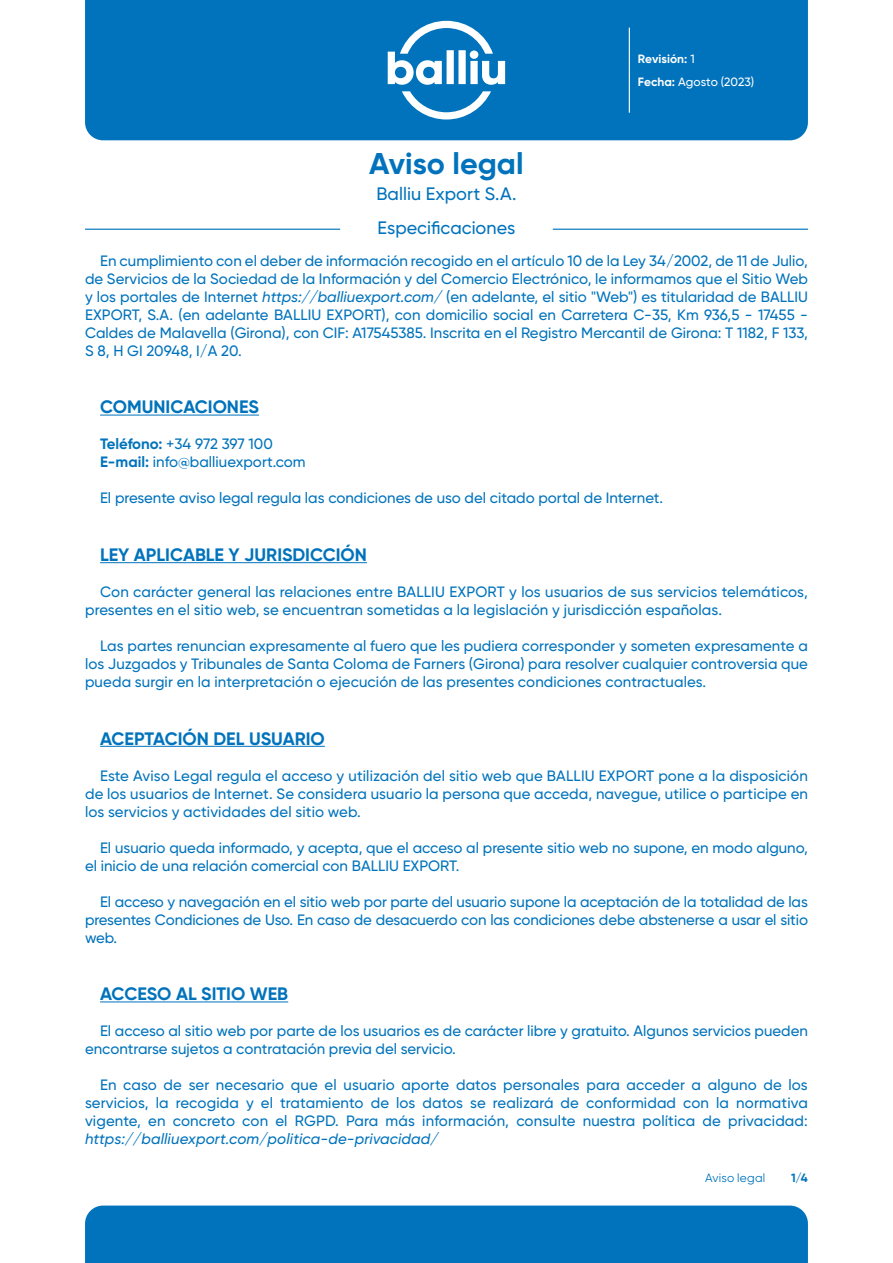
<style>
.page{position:relative;width:893px;height:1263px;background:#fff}
.page>*{position:absolute;margin:0;border:0;box-sizing:border-box;transform-origin:0 0}
.t1{font:700 30px "Gilroy";color:#0073bc}
.t2{font:700 18px "Gilroy";color:#0073bc}
.t3{font:500 18px/33.8px "Gilroy";color:#0073bc}
.t4{font:500 15px/18px "Gilroy";color:#0073bc;text-align:justify}
.t5{font:italic 500 15px "Gilroy";letter-spacing:.01em;color:#0073bc}
.t6{font:700 12px/22.5px "Gilroy";color:#fff}
.t7{font:12px "Gilroy";letter-spacing:.015em;color:#0073bc}
.t8{font:700 12px "Gilroy";color:#0073bc}
.s1{font-weight:500}
.s2{font-style:italic}
.s3{font-weight:700}
</style>
<div class="page">
<div style="left:85px;top:0;width:723px;height:140px;background:#0073bc"></div>
<svg style="left:388px;top:21px;width:117px;height:98px"></svg>
<div style="left:85px;top:1205px;width:723px;height:58px;background:#0073bc"></div>
<hr style="left:553px;top:229px;width:255px;height:1px;background:#0073bc">
<hr style="left:85px;top:229px;width:255px;height:1px;background:#0073bc">
<hr style="left:100px;top:415px;width:159px;height:1px;background:#0073bc">
<hr style="left:100px;top:562px;width:267px;height:1px;background:#0073bc">
<hr style="left:100px;top:746px;width:225px;height:1px;background:#0073bc">
<hr style="left:100px;top:1001px;width:188px;height:1px;background:#0073bc">
<hr style="left:629px;top:28px;width:1px;height:85px;background:#fff">
<h1 class="t1" style="left:369px;top:147px;width:156px">Aviso legal</h1>
<p class="t3" style="left:376px;top:178px;width:142px">Balliu Export S.A.<br>Especificaciones</p>
<p class="t6" style="left:638px;top:48px;width:118px">Revisión: <span class="s1">1<br></span>Fecha: <span class="s1">Agosto (2023)</span></p>
<p class="t4" style="left:85px;top:252px;width:724px;text-indent:15px">En cumplimiento con el deber de información recogido en el artículo 10 de la Ley 34/2002, de 11 de Julio, de Servicios de la Sociedad de la Información y del Comercio Electrónico, le informamos que el Sitio Web y los portales de Internet <span class="s2">https://balliuexport.com/</span> (en adelante, el sitio "Web") es titularidad de BALLIU EXPORT, S.A. (en adelante BALLIU EXPORT), con domicilio social en Carretera C-35, Km 936,5 - 17455 - Caldes de Malavella (Girona), con CIF: A17545385. Inscrita en el Registro Mercantil de Girona: T 1182, F 133, S 8, H GI 20948, I/A 20.</p>
<p class="t2" style="left:100px;top:397px;width:161px">COMUNICACIONES</p>
<p class="t4" style="left:100px;top:436px;width:207px"><span class="s3">Teléfono:</span> +34 972 397 100<br><span class="s3">E-mail:</span> info@balliuexport.com</p>
<p class="t4" style="left:100px;top:490px;width:565px">El presente aviso legal regula las condiciones de uso del citado portal de Internet.</p>
<p class="t2" style="left:100px;top:544px;width:268px">LEY APLICABLE Y JURISDICCIÓN</p>
<p class="t4" style="left:85px;top:583px;width:724px;text-indent:15px">Con carácter general las relaciones entre BALLIU EXPORT y los usuarios de sus servicios telemáticos, presentes en el sitio web, se encuentran sometidas a la legislación y jurisdicción españolas.</p>
<p class="t4" style="left:85px;top:637px;width:724px;text-indent:15px">Las partes renuncian expresamente al fuero que les pudiera corresponder y someten expresamente a los Juzgados y Tribunales de Santa Coloma de Farners (Girona) para resolver cualquier controversia que pueda surgir en la interpretación o ejecución de las presentes condiciones contractuales.</p>
<p class="t2" style="left:100px;top:728px;width:226px">ACEPTACIÓN DEL USUARIO</p>
<p class="t4" style="left:85px;top:767px;width:724px;text-indent:15px">Este Aviso Legal regula el acceso y utilización del sitio web que BALLIU EXPORT pone a la disposición de los usuarios de Internet. Se considera usuario la persona que acceda, navegue, utilice o participe en los servicios y actividades del sitio web.</p>
<p class="t4" style="left:85px;top:839px;width:724px;text-indent:15px">El usuario queda informado, y acepta, que el acceso al presente sitio web no supone, en modo alguno, el inicio de una relación comercial con BALLIU EXPORT.</p>
<p class="t4" style="left:85px;top:893px;width:724px;text-indent:15px">El acceso y navegación en el sitio web por parte del usuario supone la aceptación de la totalidad de las presentes Condiciones de Uso. En caso de desacuerdo con las condiciones debe abstenerse a usar el sitio web.</p>
<p class="t2" style="left:100px;top:984px;width:190px">ACCESO AL SITIO WEB</p>
<p class="t4" style="left:85px;top:1023px;width:724px;text-indent:15px">El acceso al sitio web por parte de los usuarios es de carácter libre y gratuito. Algunos servicios pueden encontrarse sujetos a contratación previa del servicio.</p>
<p class="t4" style="left:85px;top:1077px;width:724px;text-indent:15px">En caso de ser necesario que el usuario aporte datos personales para acceder a alguno de los servicios, la recogida y el tratamiento de los datos se realizará de conformidad con la normativa vigente, en concreto con el RGPD. Para más información, consulte nuestra política de privacidad:</p>
<p class="t5" style="left:85px;top:1132px;width:355px">https://balliuexport.com/politica-de-privacidad/</p>
<p class="t7" style="left:705px;top:1172px;width:62px">Aviso legal</p>
<p class="t8" style="left:791px;top:1171px;width:18px">1/4</p>
</div>
